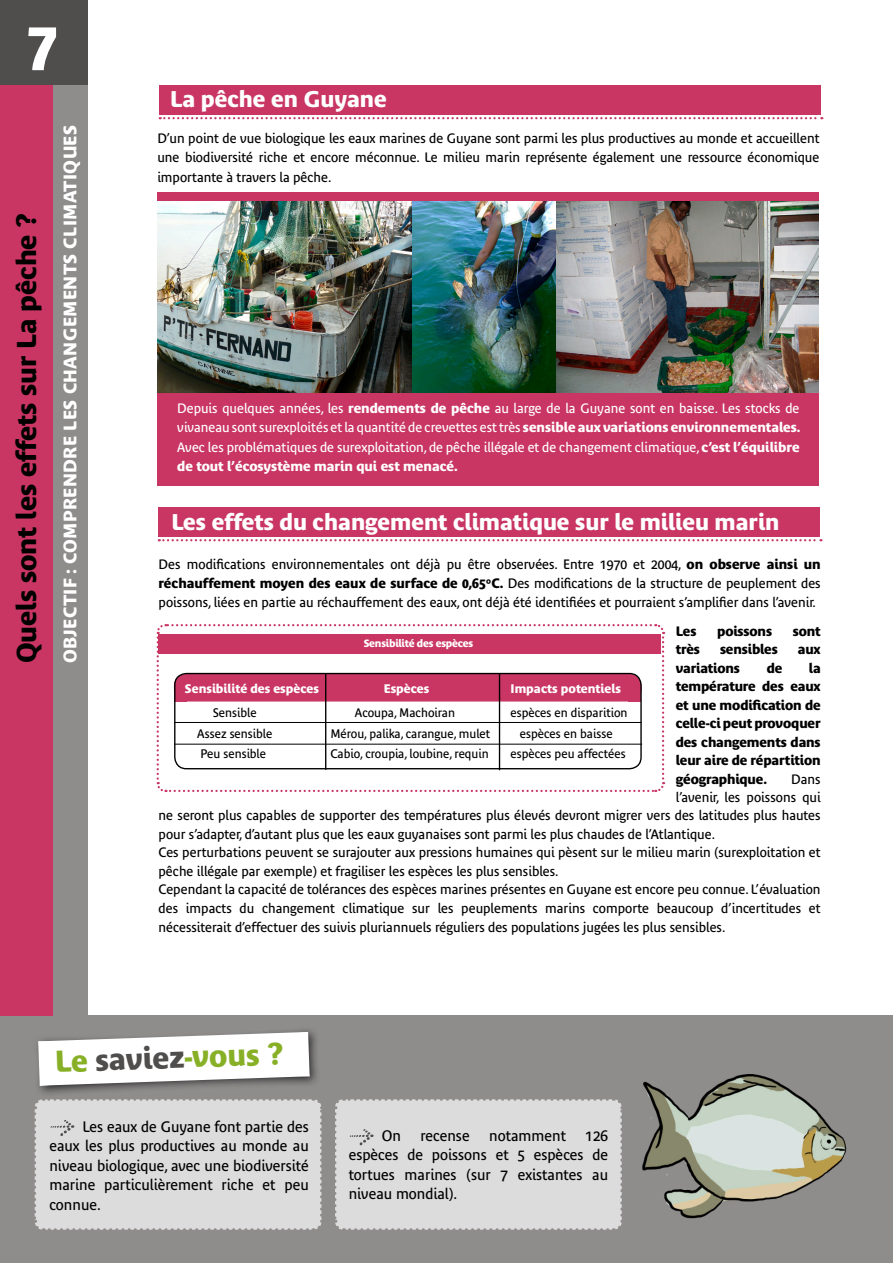
<style>
.page{position:relative;width:893px;height:1263px;background:#fff}
.page>*{position:absolute;margin:0;border:0;box-sizing:border-box;transform-origin:0 0}
.t1{font:700 60px "Bienvenue";color:#fff}
.t2{font:700 30px "Bienvenue";color:#88b027}
.t3{font:700 27px "Bienvenue";color:#000}
.t4{font:700 22.5px "Bienvenue";color:#fff}
.t5{font:700 18px "Bienvenue";letter-spacing:.02em;color:#fff}
.t6{font:15px/19.5px "Bienvenue";color:#000;text-align:justify}
.t7{font:13.5px/19.5px "Bienvenue";color:#000;text-align:justify}
.t8{font:13.5px/19.5px "Bienvenue";color:#fff;text-align:justify}
.t9{font:700 13.5px/18.5px "Bienvenue";letter-spacing:-.01em;color:#000;text-align:justify}
.t10{font:12.3px "Bienvenue";color:#000}
.t11{font:700 12.3px "Bienvenue";color:#fff}
.t12{font:700 10.5px "Bienvenue";letter-spacing:-.02em;color:#fff}
.s1{font-weight:700}
.s2{color:#4f4e4d}
</style>
<div class="page">
<div style="left:0;top:1015px;width:893px;height:248px;background:#8f8c8c"></div>
<div style="left:0;top:0;width:88px;height:85px;background:#4f4e4d"></div>
<div style="left:44px;top:85px;width:44px;height:930px;background:#8f8c8c"></div>
<div style="left:0;top:85px;width:53px;height:930px;background:#c93664"></div>
<svg style="left:159px;top:507px;width:662px;height:35px;background:#cf4e76"></svg>
<svg style="left:160px;top:85px;width:662px;height:35px;background:#cf4e76"></svg>
<div style="left:158px;top:192px;width:661px;height:294px;background:#c93664"></div>
<img style="left:158px;top:201px;width:661px;height:191px">
<div style="left:335px;top:1099px;width:272px;height:131px;background:#dddcdc"></div>
<div style="left:34px;top:1099px;width:288px;height:131px;background:#dddcdc"></div>
<div style="left:33px;top:1026px;width:288px;height:72px;background:#000;opacity:.75"></div>
<svg style="left:38px;top:1032px;width:272px;height:54px;background:#e6e5e5"></svg>
<img style="left:607px;top:1074px;width:240px;height:156px">
<svg style="left:156px;top:624px;width:509px;height:168px"></svg>
<div style="left:159px;top:634px;width:502px;height:20px;background:#c93664"></div>
<div style="left:174px;top:686px;width:13px;height:15px;background:#c93664"></div>
<div style="left:629px;top:686px;width:12px;height:15px;background:#c93664"></div>
<div style="left:174px;top:674px;width:467px;height:27px;background:#c93664;border-radius:12px"></div>
<div style="left:174px;top:673px;width:468px;height:96px;border:1px solid #000;border-radius:12px"></div>
<hr style="left:325px;top:673px;width:1px;height:97px;background:#000">
<hr style="left:499px;top:674px;width:1px;height:96px;background:#000">
<hr style="left:174px;top:722px;width:468px;height:1px;background:#000">
<hr style="left:174px;top:744px;width:468px;height:1px;background:#000">
<h1 class="t1" style="left:27px;top:8px;width:31px">7</h1>
<h3 class="t3" style="left:11px;top:663px;width:452px;rotate:-90deg">Quels sont les effets sur La pêche ?</h3>
<h3 class="t5" style="left:60px;top:663px;width:538px;rotate:-90deg">OBJECTIF : COMPRENDRE LES CHANgements climatiques</h3>
<h3 class="t4" style="left:170px;top:86px;width:218px">La pêche en Guyane</h3>
<p class="t7" style="left:157px;top:128px;width:664px">D’un point de vue biologique les eaux marines de Guyane sont parmi les plus productives au monde et accueillent une biodiversité riche et encore méconnue. Le milieu marin représente également une ressource économique importante à travers la pêche.</p>
<p class="t8" style="left:177px;top:398px;width:625px">Depuis quelques années, les <span class="s1">rendements de pêche</span> au large de la Guyane sont en baisse. Les stocks de vivaneau sont surexploités et la quantité de crevettes est très <span class="s1">sensible aux variations environnementales.<br></span>Avec les problématiques de surexploitation, de pêche illégale et de changement climatique, <span class="s1">c’est l’équilibre de tout l’écosystème marin qui est menacé.</span></p>
<h3 class="t4" style="left:171px;top:508px;width:610px">Les effets du changement climatique sur le milieu marin</h3>
<p class="t7" style="left:159px;top:554px;width:664px;line-height:19px">Des modifications environnementales ont déjà pu être observées. Entre 1970 et 2004, <span class="s1">on observe ainsi un réchauffement moyen des eaux de surface de 0,65°C.</span> Des modifications de la structure de peuplement des poissons, liées en partie au réchauffement des eaux, ont déjà été identifiées et pourraient s’amplifier dans l’avenir.</p>
<p class="t9" style="left:676px;top:622px;width:22px">Les</p>
<p class="t9" style="left:717px;top:622px;width:57px">poissons</p>
<p class="t9" style="left:793px;top:622px;width:29px">sont</p>
<p class="t9" style="left:676px;top:640px;width:26px">très</p>
<p class="t9" style="left:720px;top:640px;width:59px">sensibles</p>
<p class="t9" style="left:798px;top:640px;width:24px">aux</p>
<p class="t9" style="left:676px;top:659px;width:66px">variations</p>
<p class="t9" style="left:767px;top:659px;width:17px">de</p>
<p class="t12" style="left:364px;top:637px;width:111px">Sensibilité des espèces</p>
<p class="t9" style="left:676px;top:659px;width:146px;text-indent:133px">la température des eaux et une modification de celle-ci peut provoquer des changements dans leur aire de répartition géographique.</p>
<p class="t11" style="left:185px;top:681px;width:135px">Sensibilité des espèces</p>
<p class="t11" style="left:384px;top:681px;width:47px">Espèces</p>
<p class="t11" style="left:510px;top:681px;width:112px">Impacts potentiels</p>
<p class="t10" style="left:213px;top:706px;width:45px">Sensible</p>
<p class="t10" style="left:355px;top:706px;width:102px">Acoupa, Machoiran</p>
<p class="t10" style="left:511px;top:706px;width:119px">espèces en disparition</p>
<p class="t10" style="left:197px;top:726px;width:77px">Assez sensible</p>
<p class="t10" style="left:330px;top:726px;width:161px">Mérou, palika, carangue, mulet</p>
<p class="t10" style="left:520px;top:726px;width:94px">espèces en baisse</p>
<p class="t10" style="left:200px;top:747px;width:67px">Peu sensible</p>
<p class="t10" style="left:330px;top:747px;width:160px">Cabio, croupia, loubine, requin</p>
<p class="t10" style="left:511px;top:747px;width:117px">espèces peu affectées</p>
<p class="t7" style="left:791px;top:769px;width:31px">Dans</p>
<p class="t7" style="left:676px;top:787px;width:146px">l’avenir, les poissons qui</p>
<p class="t7" style="left:159px;top:806px;width:663px">ne seront plus capables de supporter des températures plus élevés devront migrer vers des latitudes plus hautes</p>
<p class="t7" style="left:159px;top:824px;width:558px">pour s’adapter, d’autant plus que les eaux guyanaises sont parmi les plus chaudes de l’Atlantique.</p>
<p class="t7" style="left:159px;top:843px;width:664px">Ces perturbations peuvent se surajouter aux pressions humaines qui pèsent sur le milieu marin (surexploitation et</p>
<p class="t7" style="left:159px;top:861px;width:401px">pêche illégale par exemple) et fragiliser les espèces les plus sensibles.</p>
<p class="t7" style="left:159px;top:880px;width:663px">Cependant la capacité de tolérances des espèces marines présentes en Guyane est encore peu connue. L’évaluation</p>
<p class="t7" style="left:159px;top:898px;width:664px">des impacts du changement climatique sur les peuplements marins comporte beaucoup d’incertitudes et</p>
<p class="t7" style="left:159px;top:918px;width:568px">nécessiterait d’effectuer des suivis pluriannuels réguliers des populations jugées les plus sensibles.</p>
<h2 class="t2" style="left:54px;top:1044px;width:230px;rotate:-2deg">Le <span class="s2">saviez</span>-vous ?</h2>
<p class="t6" style="left:49px;top:1117px;width:261px;text-indent:33px">Les eaux de Guyane font partie des eaux les plus productives au monde au niveau biologique, avec une biodiversité marine particulièrement riche et peu connue.</p>
<p class="t6" style="left:382px;top:1126px;width:21px">On</p>
<p class="t6" style="left:420px;top:1126px;width:51px">recense</p>
<p class="t6" style="left:489px;top:1126px;width:78px">notamment</p>
<p class="t6" style="left:349px;top:1126px;width:261px;text-indent:237px">126 espèces de poissons et 5 espèces de tortues marines (sur 7 existantes au niveau mondial).</p>
</div>
